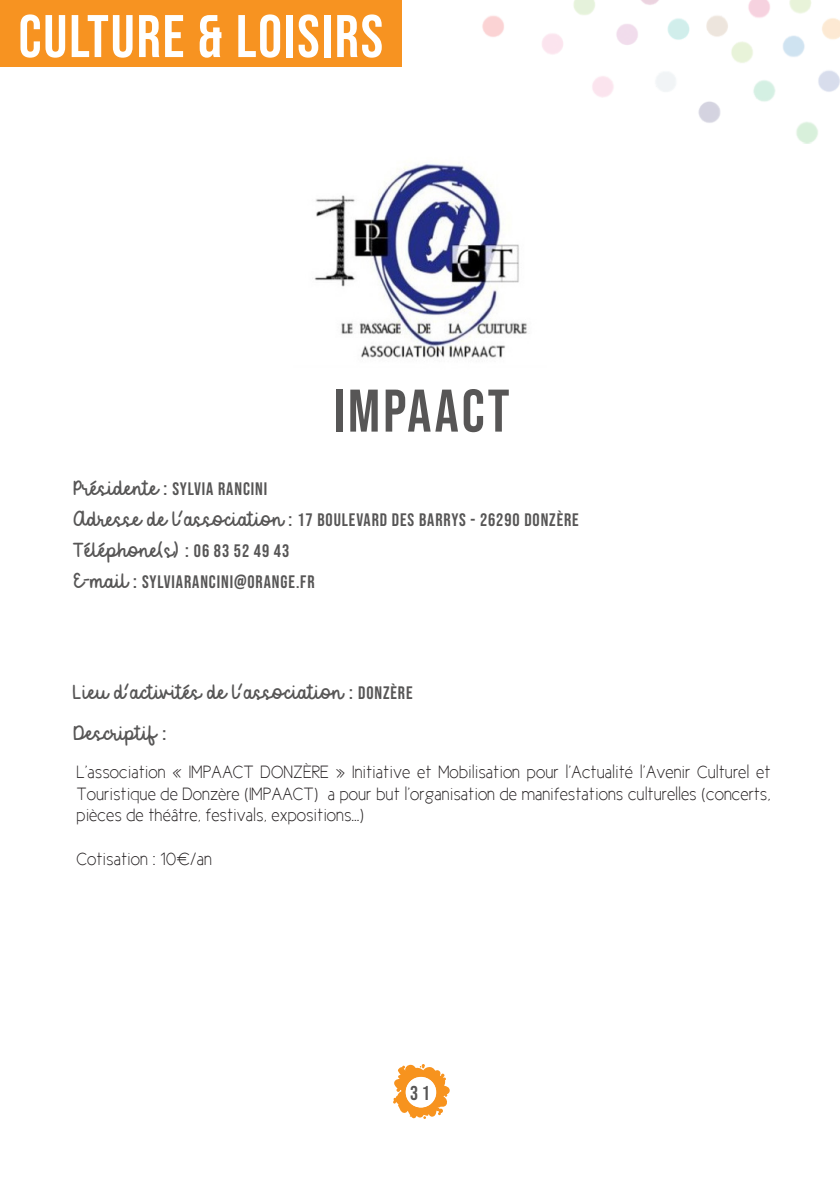
<style>
.page{position:relative;width:840px;height:1191px;background:#fff}
.page>*{position:absolute;margin:0;border:0;box-sizing:border-box;transform-origin:0 0}
.t1{font:60px "Bebas Neue";letter-spacing:.03em;color:#fff}
.t2{font:60px "Bebas Neue";letter-spacing:.05em;color:#575656}
.t3{font:24px "Becca&Perry script";color:#575656}
.t4{font:20px "Bebas Neue";color:#575656}
.t5{font:18px/21.6px "New Cicle Fina";color:#231f20;text-align:justify}
.t6{font:18px "Bebas Neue";letter-spacing:.05em;color:#575656}
.s1{font-family:"Becca&Perry script";font-size:24px}
.s2{font-size:20px}
.s3{font-family:"Bebas Neue";font-size:20px}
.s4{font-family:"Bebas Neue";font-size:18px}
</style>
<div class="page">
<svg style="left:393px;top:1064px;width:56px;height:55px"></svg>
<svg style="left:405px;top:1076px;width:31px;height:31px"></svg>
<div style="left:405px;top:1077px;width:31px;height:30px;background:#fff;border-radius:50%"></div>
<div style="left:0;top:0;width:401px;height:66px;background:#f79321"></div>
<img style="left:314px;top:164px;width:214px;height:194px">
<img style="left:482px;top:0;width:357px;height:144px">
<p class="t1" style="left:18px;top:2px;width:366px">CULTURE &amp; LOISIRS</p>
<p class="t2" style="left:333px;top:377px;width:177px">IMPAACT</p>
<p class="t6" style="left:74px;top:479px;width:195px"><span class="s1">Présidente</span> <span class="s2">:</span> SYLVIA RANCINI</p>
<p class="t6" style="left:74px;top:509px;width:506px"><span class="s1">Adresse de l’association</span> <span class="s2">:</span> 17 BOULEVARD DES BARRYS - 26290 DONZÈRE</p>
<p class="t3" style="left:73px;top:535px;width:217px">Téléphone(s) <span class="s3">:</span> <span class="s4">06 83 52 49 43</span></p>
<p class="t6" style="left:74px;top:572px;width:242px"><span class="s1">E-mail</span> <span class="s2">:</span> SYLVIARANCINI@ORANGE.FR</p>
<p class="t3" style="left:73px;top:677px;width:341px">Lieu d’activités de l’association <span class="s3">:</span> <span class="s4">DONZÈRE</span></p>
<p class="t3" style="left:74px;top:718px;width:94px">Descriptif <span class="s3">:</span></p>
<p class="t5" style="left:76px;top:761px;width:695px">L’association « IMPAACT DONZÈRE » Initiative et Mobilisation pour l’Actualité l’Avenir Culturel et Touristique de Donzère (IMPAACT) a pour but l’organisation de manifestations culturelles (concerts, pièces de théâtre, festivals, expositions...)</p>
<p class="t5" style="left:76px;top:847px;width:137px">Cotisation : 10€/an</p>
<p class="t4" style="left:410px;top:1081px;width:21px">31</p>
</div>
